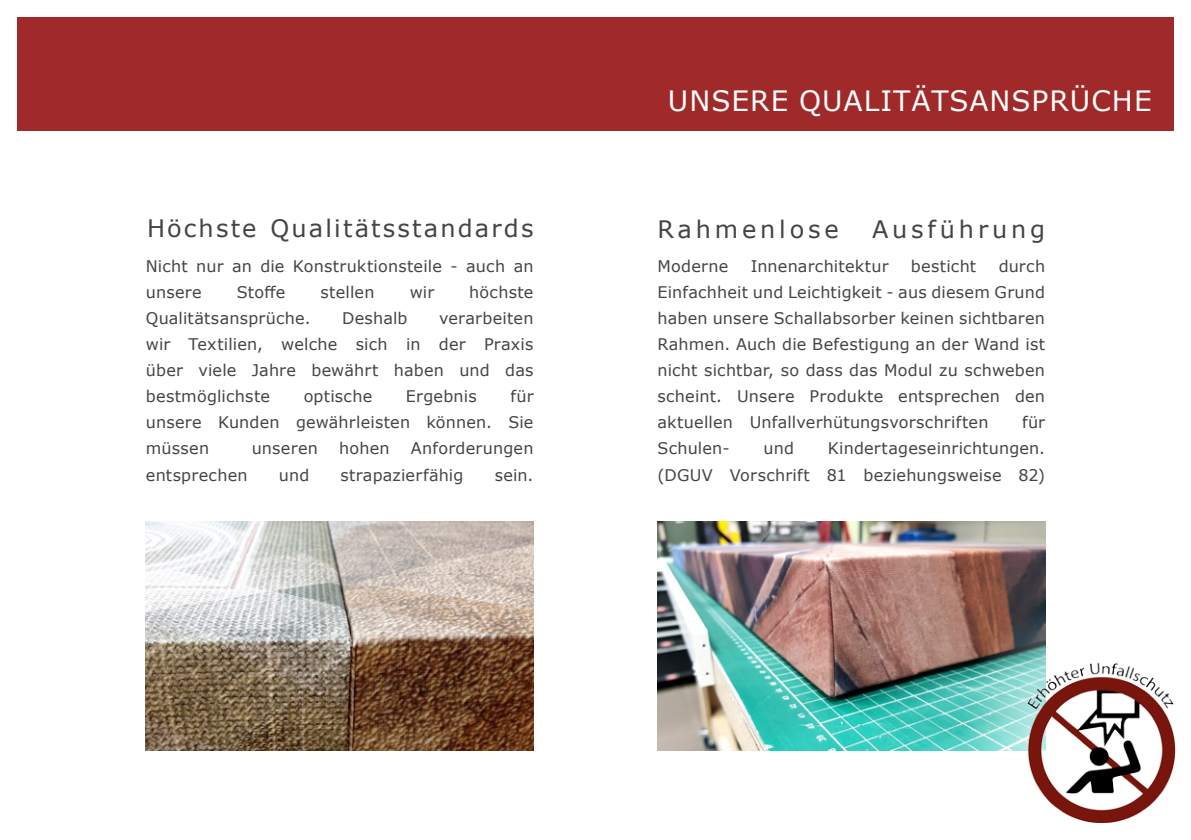
<style>
.page{position:relative;width:1191px;height:840px;background:#fff}
.page>*{position:absolute;margin:0;border:0;box-sizing:border-box;transform-origin:0 0}
.t1{font:28px "Verdana";letter-spacing:.035em;color:#fffffe}
.t2{font:24px "Verdana";color:#444}
.t3{font:16px/26px "Verdana";letter-spacing:.01em;color:#444;text-align:justify}
</style>
<div class="page">
<div style="left:17px;top:17px;width:1157px;height:113px;background:#a02a2a"></div>
<img style="left:146px;top:521px;width:387px;height:229px">
<img style="left:657px;top:521px;width:388px;height:229px">
<svg style="left:960px;top:594px;width:155px;height:229px"></svg>
<img style="left:1020px;top:660px;width:156px;height:162px">
<h2 class="t2" style="left:147px;top:211px;width:388px">H öchste Qualitätsstandards</h2>
<p class="t3" style="left:146px;top:253px;width:389px">N icht nur an die Konstruktionsteile - auch an unsere</p>
<p class="t3" style="left:237px;top:279px;width:50px">Stoffe</p>
<p class="t3" style="left:320px;top:279px;width:55px">stellen</p>
<p class="t3" style="left:410px;top:279px;width:26px">wir</p>
<p class="t3" style="left:469px;top:279px;width:66px">höchste</p>
<p class="t3" style="left:146px;top:305px;width:166px">Qualitätsansprüche.</p>
<p class="t3" style="left:342px;top:305px;width:67px">Deshalb</p>
<p class="t3" style="left:146px;top:305px;width:389px;text-indent:293px">verarbeiten wir Textilien, welche sich in der Praxis über viele Jahre bewährt haben und das bestmöglichste</p>
<p class="t3" style="left:146px;top:383px;width:389px;text-indent:364px">für unsere Kunden gewährleisten können. Sie müssen</p>
<p class="t3" style="left:304px;top:383px;width:70px">optische</p>
<p class="t3" style="left:406px;top:383px;width:72px">Ergebnis</p>
<p class="t3" style="left:252px;top:435px;width:68px">unseren</p>
<p class="t3" style="left:339px;top:435px;width:52px">hohen</p>
<p class="t3" style="left:411px;top:435px;width:124px">Anforderungen</p>
<p class="t3" style="left:146px;top:461px;width:103px">entsprechen</p>
<p class="t3" style="left:279px;top:461px;width:32px">und</p>
<p class="t3" style="left:340px;top:461px;width:124px">strapazierfähig</p>
<p class="t3" style="left:495px;top:461px;width:40px">sein.</p>
<h1 class="t1" style="left:668px;top:81px;width:485px">unsere qualitätsansprüche</h1>
<h2 class="t2" style="left:657px;top:213px;width:183px">Rahmenlose</h2>
<h2 class="t2" style="left:872px;top:213px;width:174px">Ausführung</h2>
<p class="t3" style="left:657px;top:253px;width:72px">Moderne</p>
<p class="t3" style="left:750px;top:253px;width:139px">Innenarchitektur</p>
<p class="t3" style="left:911px;top:253px;width:67px">besticht</p>
<p class="t3" style="left:657px;top:253px;width:389px;text-indent:341px">durch Einfachheit und Leichtigkeit - aus diesem Grund haben unsere Schallabsorber keinen sichtbaren Rahmen. Auch die Befestigung an der Wand ist nicht sichtbar, so dass das Modul zu schweben scheint. U nsere Produkte entsprechen den aktuellen U nfallverhütungsvorschriften</p>
<p class="t3" style="left:1022px;top:409px;width:25px">für</p>
<p class="t3" style="left:657px;top:435px;width:74px">Schulen-</p>
<p class="t3" style="left:763px;top:435px;width:32px">und</p>
<p class="t3" style="left:657px;top:435px;width:389px;text-align:right">Kindertageseinrichtungen.<br>(DGUV Vorschrift 81 beziehungsweise 82)</p>
</div>
